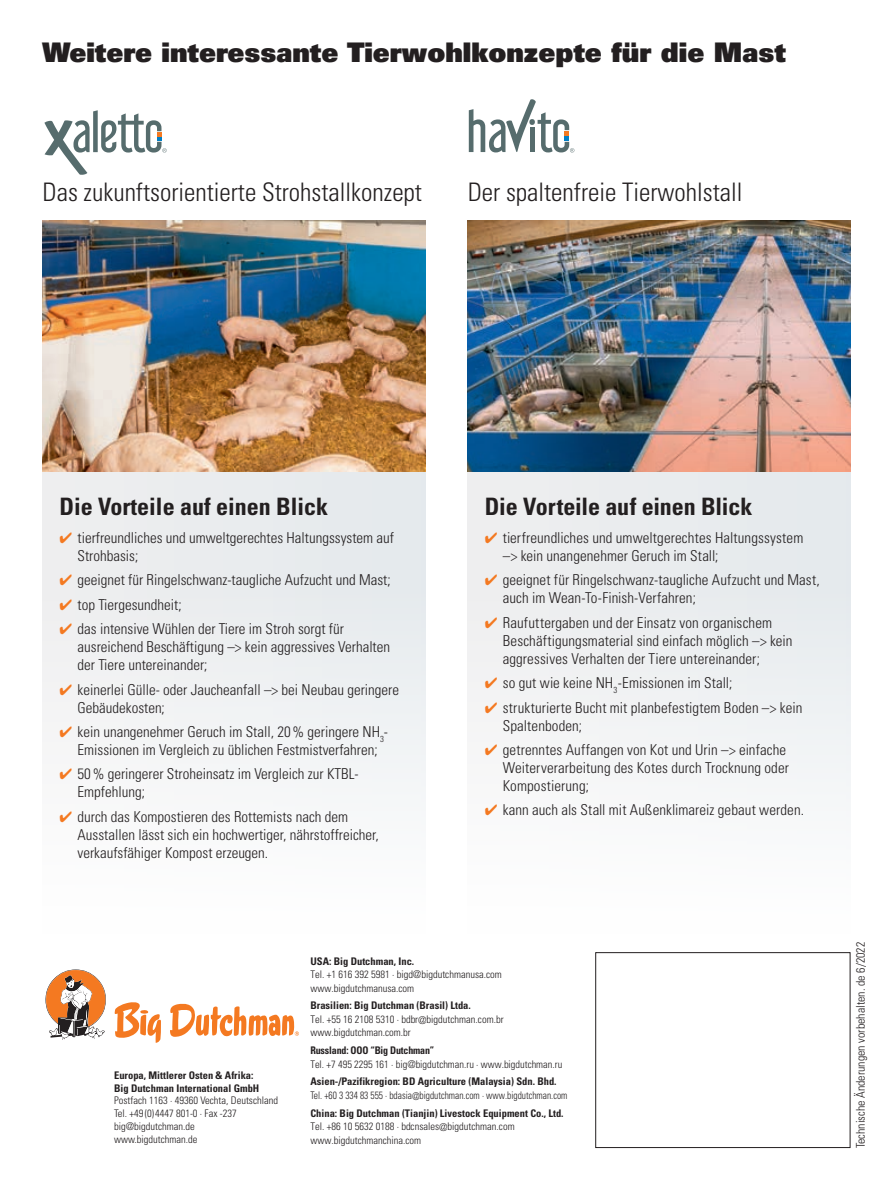
<style>
.page{position:relative;width:893px;height:1191px;background:#fff}
.page>*{position:absolute;margin:0;border:0;box-sizing:border-box;transform-origin:0 0}
.t1{font:27px "Univers LT Std X Black";color:#231f20}
.t2{font:300 condensed 25.5px "Univers LT Std";color:#231f20}
.t3{font:700 condensed 24px "Univers LT Std";color:#231f20}
.t4{font:300 condensed 15px/18px "Univers LT Std";color:#231f20}
.t5{font:300 condensed 12px "Univers LT Std";color:#231f20}
.t6{font:300 condensed 10.5px/13.5px "Univers LT Std";color:#231f20}
.t7{font:700 condensed 10.5px/12.8px "Univers LT Std";color:#231f20}
.t8{font:300 condensed 10.5px "Univers LT Std";color:#231f20;scale:.9 1}
.t9{font:700 condensed 10.5px "Univers LT Std";color:#231f20;scale:.95 1}
.s1{color:#f47921}
</style>
<div class="page">
<div style="left:43px;top:471px;width:382px;height:462px;background:#f1f2f3"></div>
<div style="left:468px;top:471px;width:382px;height:462px;background:#f1f2f3"></div>
<div style="left:595px;top:952px;width:255px;height:196px;border:1px solid #231f20"></div>
<svg style="left:115px;top:1002px;width:46px;height:40px"></svg>
<svg style="left:170px;top:1003px;width:129px;height:34px"></svg>
<svg style="left:46px;top:969px;width:60px;height:70px"></svg>
<img style="left:43px;top:220px;width:382px;height:251px">
<svg style="left:44px;top:110px;width:123px;height:65px"></svg>
<svg style="left:469px;top:99px;width:105px;height:54px"></svg>
<img style="left:468px;top:220px;width:382px;height:251px">
<h1 class="t1" style="left:43px;top:35px;width:745px">Weitere interessante Tierwohlkonzepte für die Mast</h1>
<h2 class="t2" style="left:43px;top:176px;width:381px">Das zukunftsorientierte Strohstallkonzept</h2>
<h2 class="t2" style="left:468px;top:176px;width:276px">Der spaltenfreie Tierwohlstall</h2>
<h3 class="t3" style="left:60px;top:492px;width:270px">Die Vorteile auf einen Blick</h3>
<p class="t4" style="left:78px;top:529px;width:318px;text-indent:-18px"><span class="s1">✔</span> tierfreundliches und umweltgerechtes Haltungssystem auf<br>Strohbasis;</p>
<p class="t4" style="left:60px;top:571px;width:333px"><span class="s1">✔</span> geeignet für Ringelschwanz-taugliche Aufzucht und Mast;</p>
<p class="t4" style="left:60px;top:595px;width:124px"><span class="s1">✔</span> top Tiergesundheit;</p>
<p class="t4" style="left:78px;top:620px;width:314px;text-indent:-18px"><span class="s1">✔</span> das intensive Wühlen der Tiere im Stroh sorgt für ausreichend Beschäftigung –&gt; kein aggressives Verhalten der Tiere untereinander;</p>
<p class="t4" style="left:78px;top:680px;width:323px;text-indent:-18px"><span class="s1">✔</span> keinerlei Gülle- oder Jaucheanfall –&gt; bei Neubau geringere<br>Gebäudekosten;</p>
<p class="t4" style="left:60px;top:722px;width:330px;text-align:center"><span class="s1">✔</span> kein unangenehmer Geruch im Stall, 20% geringere NH<sub>3</sub>-<br>Emissionen im Vergleich zu üblichen Festmistverfahren;</p>
<p class="t4" style="left:78px;top:765px;width:283px;text-indent:-18px"><span class="s1">✔</span> 50% geringerer Stroheinsatz im Vergleich zur KTBL-<br>Empfehlung;</p>
<p class="t4" style="left:78px;top:807px;width:303px;text-indent:-18px"><span class="s1">✔</span> durch das Kompostieren des Rottemists nach dem<br>Ausstallen lässt sich ein hochwertiger, nährstoffreicher, verkaufsfähiger Kompost erzeugen.</p>
<h3 class="t3" style="left:485px;top:492px;width:269px">Die Vorteile auf einen Blick</h3>
<p class="t4" style="left:503px;top:529px;width:302px;text-indent:-18px"><span class="s1">✔</span> tierfreundliches und umweltgerechtes Haltungssystem –&gt; kein unangenehmer Geruch im Stall;</p>
<p class="t4" style="left:503px;top:571px;width:319px;text-indent:-18px"><span class="s1">✔</span> geeignet für Ringelschwanz-taugliche Aufzucht und Mast, auch im Wean-To-Finish-Verfahren;</p>
<p class="t4" style="left:503px;top:613px;width:291px;text-indent:-18px"><span class="s1">✔</span> Raufuttergaben und der Einsatz von organischem<br>Beschäftigungsmaterial sind einfach möglich –&gt; kein aggressives Verhalten der Tiere untereinander;</p>
<p class="t4" style="left:485px;top:674px;width:249px"><span class="s1">✔</span> so gut wie keine NH<sub>3</sub>-Emissionen im Stall;</p>
<p class="t4" style="left:503px;top:698px;width:301px;text-indent:-18px"><span class="s1">✔</span> strukturierte Bucht mit planbefestigtem Boden –&gt; kein<br>Spaltenboden;</p>
<p class="t4" style="left:503px;top:740px;width:288px;text-indent:-18px"><span class="s1">✔</span> getrenntes Auffangen von Kot und Urin –&gt; einfache<br>Weiterverarbeitung des Kotes durch Trocknung oder<br>Kompostierung;</p>
<p class="t4" style="left:485px;top:801px;width:321px"><span class="s1">✔</span> kann auch als Stall mit Außenklimareiz gebaut werden.</p>
<p class="t7" style="left:114px;top:1068px;width:147px">Europa, Mittlerer Osten &amp; Afrika:<br>Big Dutchman International GmbH</p>
<p class="t6" style="left:114px;top:1094px;width:166px;line-height:12.8px">Postfach 1163 · 49360 Vechta, Deutschland<br>Tel. +49(0)4447 801-0 · Fax -237 big@bigdutchman.de www.bigdutchman.de</p>
<p class="t7" style="left:310px;top:954px;width:105px">USA: Big Dutchman, Inc.</p>
<p class="t6" style="left:310px;top:967px;width:193px">Tel. +1 616 392 5981 · bigd@bigdutchmanusa.com www.bigdutchmanusa.com</p>
<p class="t7" style="left:310px;top:999px;width:162px">Brasilien: Big Dutchman (Brasil) Ltda.</p>
<p class="t6" style="left:310px;top:1012px;width:195px">Tel. +55 16 2108 5310 · bdbr@bigdutchman.com.br www.bigdutchman.com.br</p>
<p class="t9" style="left:310px;top:1043px;width:132px">Russland: OOO “Big Dutchman”</p>
<p class="t6" style="left:310px;top:1057px;width:253px">Tel. +7 495 2295 161 · big@bigdutchman.ru · www.bigdutchman.ru</p>
<p class="t7" style="left:310px;top:1075px;width:248px">Asien-/Pazifikregion: BD Agriculture (Malaysia) Sdn. Bhd.</p>
<p class="t8" style="left:310px;top:1088px;width:287px">Tel. +60 3 334 83 555 · bdasia@bigdutchman.com · www.bigdutchman.com</p>
<p class="t7" style="left:310px;top:1106px;width:255px">China: Big Dutchman (Tianjin) Livestock Equipment Co., Ltd.</p>
<p class="t6" style="left:310px;top:1119px;width:206px">Tel. +86 10 5632 0188 · bdcnsales@bigdutchman.com www.bigdutchmanchina.com</p>
<p class="t5" style="left:853px;top:1148px;width:208px;rotate:-90deg">Technische Änderungen vorbehalten. de 6/2022</p>
</div>
